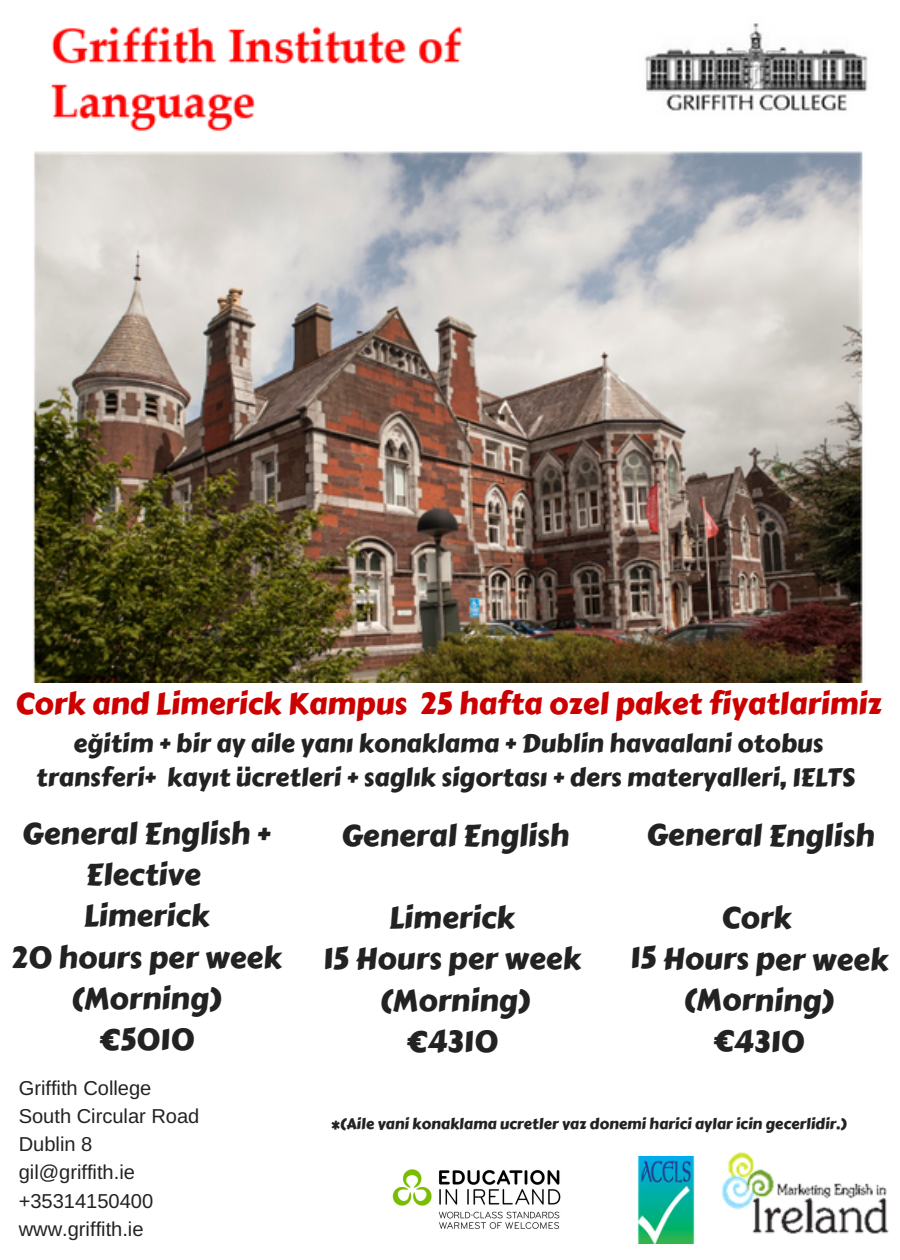
<style>
.page{position:relative;width:900px;height:1260px;background:#fff}
.page>*{position:absolute;margin:0;border:0;box-sizing:border-box;transform-origin:0 0}
.t1{font:30.25px/41.2px "Carter One";color:#222;text-align:center}
.t2{font:30.25px "Carter One";color:#c00}
.t3{font:25.25px/33.8px "Carter One";color:#222;text-align:center}
.t4{font:20px/28px "Arimo";color:#222}
.t5{font:15px "Carter One";color:#222}
</style>
<div class="page">
<img style="left:637px;top:1157px;width:58px;height:86px">
<img style="left:722px;top:1152px;width:167px;height:82px">
<img style="left:33px;top:23px;width:835px;height:659px">
<img style="left:392px;top:1169px;width:169px;height:60px">
<p class="t2" style="left:15px;top:681px;width:868px">Cork and Limerick Kampus 25 hafta ozel paket fiyatlarimiz</p>
<p class="t3" style="left:36px;top:727px;width:821px">eğitim + bir ay aile yanı konaklama + Dublin havaalani otobus transferi+ kayıt ücretleri + saglık sigortası + ders materyalleri, IELTS</p>
<p class="t1" style="left:11px;top:813px;width:272px">General English +<br>Elective<br>Limerick<br>20 hours per week (Morning)<br>€5010</p>
<p class="t1" style="left:341px;top:815px;width:230px">General English</p>
<p class="t1" style="left:323px;top:897px;width:260px">Limerick<br>15 Hours per week (Morning)<br>€4310</p>
<p class="t1" style="left:646px;top:815px;width:230px">General English</p>
<p class="t1" style="left:630px;top:897px;width:260px">Cork<br>15 Hours per week (Morning)<br>€4310</p>
<p class="t4" style="left:19px;top:1074px;width:182px">Griffith College<br>South Circular Road<br>Dublin 8 gil@griffith.ie +35314150400 www.griffith.ie</p>
<p class="t5" style="left:331px;top:1112px;width:517px">*(Aile yani konaklama ucretler yaz donemi harici aylar icin gecerlidir.)</p>
</div>
